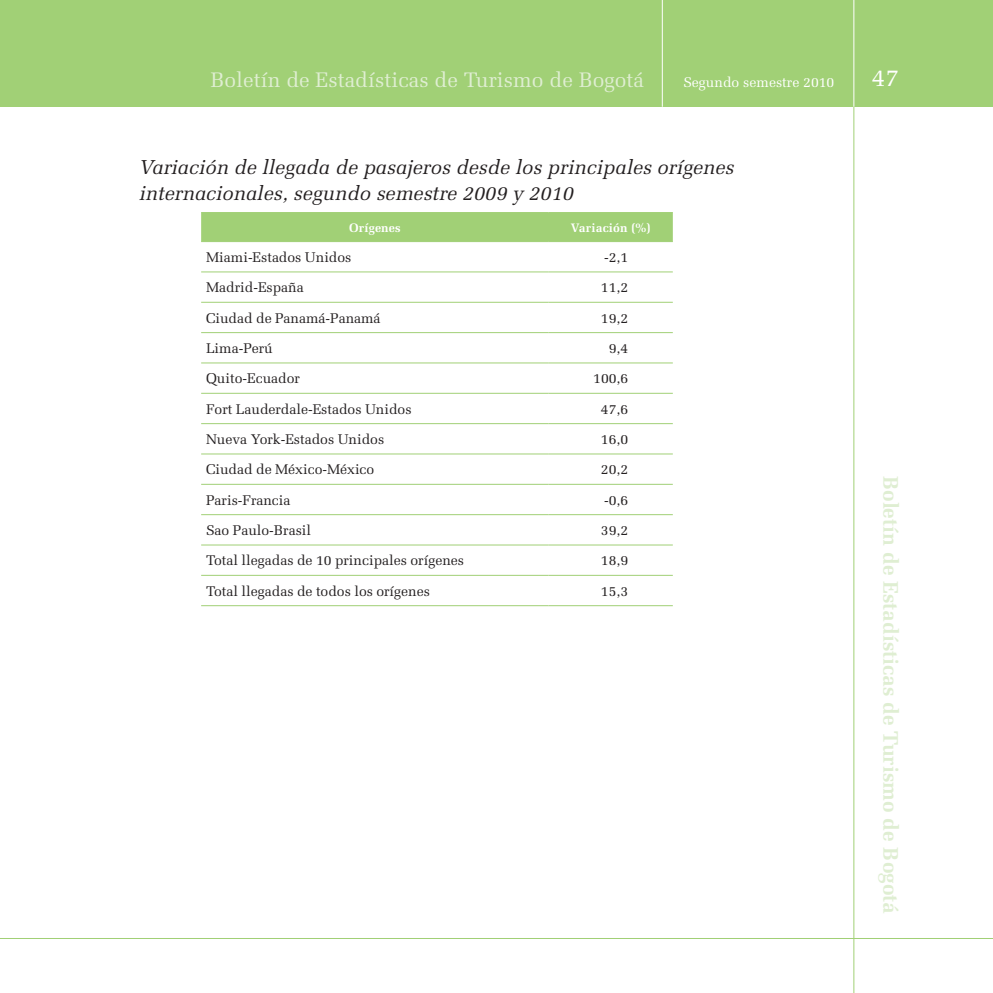
<style>
.page{position:relative;width:993px;height:993px;background:#fff}
.page>*{position:absolute;margin:0;border:0;box-sizing:border-box;transform-origin:0 0}
.t1{font:24.5px "Melior";color:#fff}
.t2{font:700 21px "Melior";color:#dfeed2}
.t3{font:21px "Melior";color:#dfeed2}
.t4{font:italic 20.12px/26.2px "Melior";color:#231f20}
.t5{font:14px "Melior";color:#231f20}
.t6{font:14px "Melior";color:#fff}
.t7{font:700 12.25px "Melior";letter-spacing:.01em;color:#fff}
</style>
<div class="page">
<div style="left:0;top:0;width:992px;height:107px;background:#a1d076"></div>
<hr style="left:0;top:937px;width:992px;height:1px;background:#a1d076">
<hr style="left:853px;top:0;width:1px;height:992px;background:#a1d076">
<hr style="left:853px;top:0;width:1px;height:107px;background:#fff">
<hr style="left:661px;top:0;width:1px;height:107px;background:#fff">
<div style="left:201px;top:213px;width:471px;height:28px;background:#a1d076"></div>
<hr style="left:201px;top:241px;width:347px;height:1px;background:#a1d076">
<hr style="left:548px;top:241px;width:124px;height:1px;background:#a1d076">
<hr style="left:201px;top:271px;width:347px;height:1px;background:#a1d076">
<hr style="left:548px;top:271px;width:124px;height:1px;background:#a1d076">
<hr style="left:201px;top:302px;width:347px;height:1px;background:#a1d076">
<hr style="left:548px;top:302px;width:124px;height:1px;background:#a1d076">
<hr style="left:201px;top:332px;width:347px;height:1px;background:#a1d076">
<hr style="left:548px;top:332px;width:124px;height:1px;background:#a1d076">
<hr style="left:201px;top:362px;width:347px;height:1px;background:#a1d076">
<hr style="left:548px;top:362px;width:124px;height:1px;background:#a1d076">
<hr style="left:201px;top:393px;width:347px;height:1px;background:#a1d076">
<hr style="left:548px;top:393px;width:124px;height:1px;background:#a1d076">
<hr style="left:201px;top:423px;width:347px;height:1px;background:#a1d076">
<hr style="left:548px;top:423px;width:124px;height:1px;background:#a1d076">
<hr style="left:201px;top:453px;width:347px;height:1px;background:#a1d076">
<hr style="left:548px;top:453px;width:124px;height:1px;background:#a1d076">
<hr style="left:201px;top:484px;width:347px;height:1px;background:#a1d076">
<hr style="left:548px;top:484px;width:124px;height:1px;background:#a1d076">
<hr style="left:201px;top:514px;width:347px;height:1px;background:#a1d076">
<hr style="left:548px;top:514px;width:124px;height:1px;background:#a1d076">
<hr style="left:201px;top:544px;width:347px;height:1px;background:#a1d076">
<hr style="left:548px;top:544px;width:124px;height:1px;background:#a1d076">
<hr style="left:201px;top:575px;width:347px;height:1px;background:#a1d076">
<hr style="left:548px;top:575px;width:124px;height:1px;background:#a1d076">
<hr style="left:201px;top:212px;width:347px;height:1px;background:#a1d076">
<hr style="left:548px;top:212px;width:124px;height:1px;background:#a1d076">
<hr style="left:201px;top:605px;width:347px;height:1px;background:#a1d076">
<hr style="left:548px;top:605px;width:124px;height:1px;background:#a1d076">
<h2 class="t3" style="left:210px;top:67px;width:435px">Boletín de Estadísticas de Turismo de Bogotá</h2>
<p class="t6" style="left:683px;top:74px;width:152px">Segundo semestre 2010</p>
<h1 class="t1" style="left:871px;top:63px;width:29px">47</h1>
<h3 class="t4" style="left:139px;top:154px;width:596px">Variación de llegada de pasajeros desde los principales orígenes internacionales, segundo semestre 2009 y 2010</h3>
<p class="t7" style="left:349px;top:220px;width:53px">Orígenes</p>
<p class="t7" style="left:570px;top:220px;width:81px">Variación (%)</p>
<p class="t5" style="left:206px;top:249px;width:147px">Miami-Estados Unidos</p>
<p class="t5" style="left:604px;top:249px;width:26px">-2,1</p>
<p class="t5" style="left:206px;top:279px;width:99px">Madrid-España</p>
<p class="t5" style="left:600px;top:279px;width:29px">11,2</p>
<p class="t5" style="left:206px;top:309px;width:176px">Ciudad de Panamá-Panamá</p>
<p class="t5" style="left:600px;top:309px;width:29px">19,2</p>
<p class="t5" style="left:206px;top:340px;width:68px">Lima-Perú</p>
<p class="t5" style="left:608px;top:340px;width:21px">9,4</p>
<p class="t5" style="left:206px;top:370px;width:95px">Quito-Ecuador</p>
<p class="t5" style="left:593px;top:370px;width:36px">100,6</p>
<p class="t5" style="left:206px;top:400px;width:207px">Fort Lauderdale-Estados Unidos</p>
<p class="t5" style="left:600px;top:400px;width:29px">47,6</p>
<p class="t5" style="left:206px;top:431px;width:179px">Nueva York-Estados Unidos</p>
<p class="t5" style="left:600px;top:431px;width:29px">16,0</p>
<p class="t5" style="left:206px;top:461px;width:170px">Ciudad de México-México</p>
<p class="t5" style="left:600px;top:461px;width:29px">20,2</p>
<p class="t5" style="left:206px;top:491px;width:86px">Paris-Francia</p>
<p class="t5" style="left:604px;top:491px;width:26px">-0,6</p>
<p class="t5" style="left:206px;top:522px;width:106px">Sao Paulo-Brasil</p>
<p class="t5" style="left:600px;top:522px;width:29px">39,2</p>
<p class="t5" style="left:206px;top:552px;width:259px">Total llegadas de 10 principales orígenes</p>
<p class="t5" style="left:600px;top:552px;width:29px">18,9</p>
<p class="t5" style="left:206px;top:582px;width:225px">Total llegadas de todos los orígenes</p>
<p class="t5" style="left:600px;top:582px;width:29px">15,3</p>
<h2 class="t2" style="left:903px;top:475px;width:439px;rotate:90deg">Boletín de Estadísticas de Turismo de Bogotá</h2>
</div>
